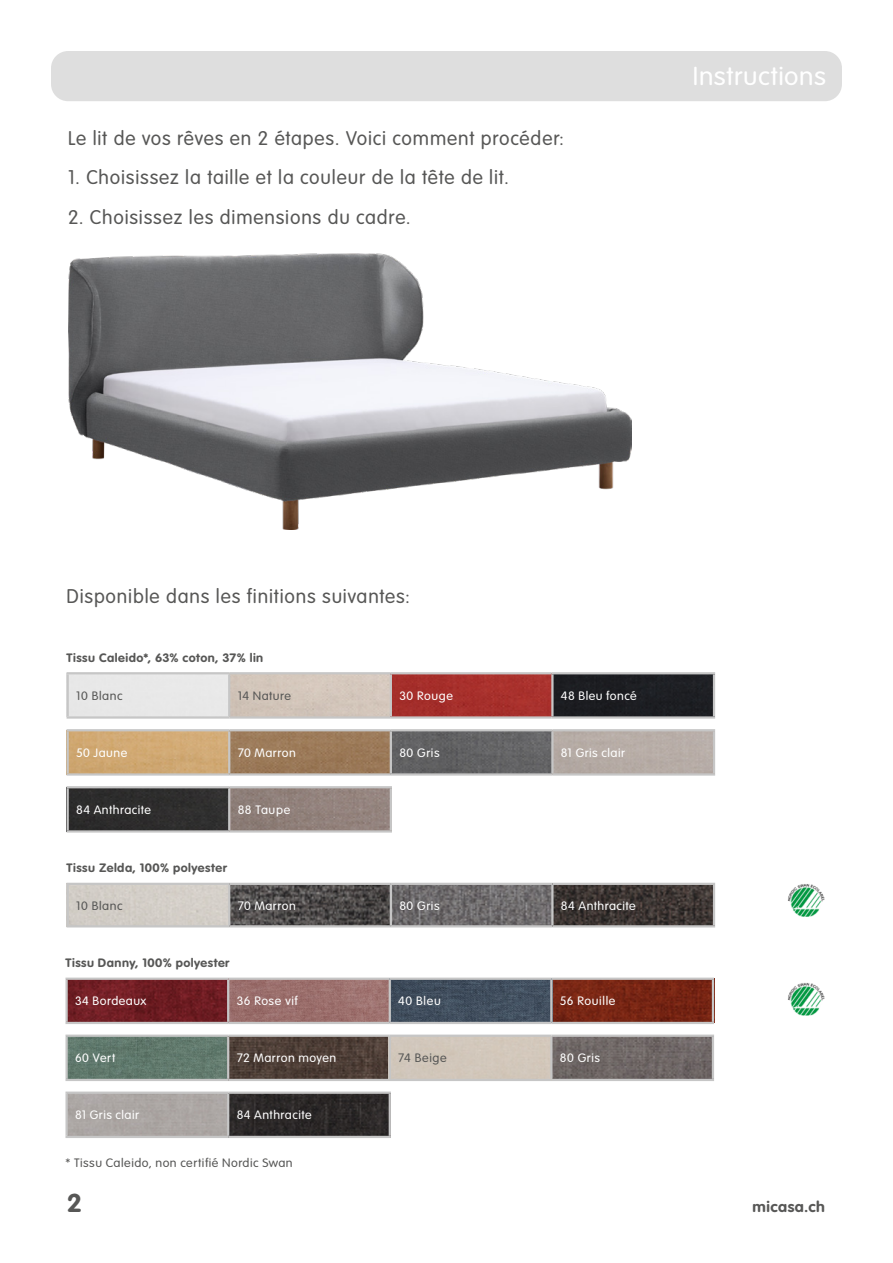
<style>
.page{position:relative;width:893px;height:1263px;background:#fff}
.page>*{position:absolute;margin:0;border:0;box-sizing:border-box;transform-origin:0 0}
.t1{font:300 25.5px "VAG Rounded Std";letter-spacing:.02em;color:#fff;scale:1.05 1}
.t2{font:700 25.5px "VAG Rounded Std";color:#575756;scale:1.05 1}
.t3{font:300 19.5px "VAG Rounded Std";letter-spacing:.04em;color:#575756}
.t4{font:700 15px "VAG Rounded Std";letter-spacing:.03em;color:#575756;scale:1.05 1}
.t5{font:300 12px "VAG Rounded Std";letter-spacing:.04em;color:#fff;scale:1.05 1}
.t6{font:700 12px "VAG Rounded Std";letter-spacing:.04em;color:#575756;scale:1.05 1}
.t7{font:300 12px "VAG Rounded Std";letter-spacing:.04em;color:#575756;scale:1.05 1}
</style>
<div class="page">
<img style="left:788px;top:884px;width:36px;height:33px">
<svg style="left:787px;top:982px;width:38px;height:37px"></svg>
<img style="left:788px;top:982px;width:36px;height:33px">
<img style="left:68px;top:253px;width:564px;height:276px">
<img style="left:68px;top:980px;width:321px;height:42px">
<img style="left:68px;top:1037px;width:159px;height:42px">
<img style="left:229px;top:1037px;width:483px;height:42px">
<img style="left:391px;top:980px;width:321px;height:42px">
<img style="left:229px;top:1094px;width:160px;height:42px">
<img style="left:69px;top:674px;width:644px;height:42px">
<img style="left:69px;top:885px;width:644px;height:40px">
<img style="left:69px;top:731px;width:644px;height:42px">
<img style="left:69px;top:788px;width:321px;height:42px">
<div style="left:51px;top:51px;width:791px;height:50px;background:#dedede;border-radius:17px"></div>
<hr style="left:67px;top:672px;width:162px;height:2px;background:#c6c6c6">
<hr style="left:229px;top:672px;width:162px;height:2px;background:#c6c6c6">
<hr style="left:391px;top:672px;width:160px;height:2px;background:#c6c6c6">
<hr style="left:390px;top:674px;width:2px;height:42px;background:#c6c6c6">
<hr style="left:67px;top:716px;width:162px;height:3px;background:#c6c6c6">
<hr style="left:229px;top:716px;width:162px;height:3px;background:#c6c6c6">
<hr style="left:391px;top:716px;width:160px;height:3px;background:#c6c6c6">
<hr style="left:228px;top:674px;width:2px;height:42px;background:#c6c6c6">
<hr style="left:551px;top:672px;width:164px;height:2px;background:#c6c6c6">
<hr style="left:551px;top:674px;width:3px;height:42px;background:#c6c6c6">
<hr style="left:713px;top:674px;width:2px;height:42px;background:#c6c6c6">
<hr style="left:551px;top:716px;width:164px;height:3px;background:#c6c6c6">
<hr style="left:67px;top:729px;width:162px;height:2px;background:#c6c6c6">
<hr style="left:229px;top:729px;width:162px;height:2px;background:#c6c6c6">
<hr style="left:228px;top:731px;width:2px;height:42px;background:#c6c6c6">
<hr style="left:391px;top:729px;width:161px;height:2px;background:#c6c6c6">
<hr style="left:552px;top:729px;width:163px;height:2px;background:#c6c6c6">
<hr style="left:551px;top:731px;width:3px;height:42px;background:#c6c6c6">
<hr style="left:67px;top:773px;width:162px;height:3px;background:#c6c6c6">
<hr style="left:229px;top:773px;width:162px;height:3px;background:#c6c6c6">
<hr style="left:391px;top:773px;width:161px;height:3px;background:#c6c6c6">
<hr style="left:552px;top:773px;width:163px;height:3px;background:#c6c6c6">
<hr style="left:390px;top:731px;width:2px;height:42px;background:#c6c6c6">
<hr style="left:713px;top:731px;width:2px;height:42px;background:#c6c6c6">
<hr style="left:67px;top:786px;width:162px;height:2px;background:#c6c6c6">
<hr style="left:229px;top:786px;width:163px;height:2px;background:#c6c6c6">
<hr style="left:228px;top:788px;width:2px;height:42px;background:#c6c6c6">
<hr style="left:67px;top:830px;width:162px;height:3px;background:#c6c6c6">
<hr style="left:229px;top:830px;width:163px;height:3px;background:#c6c6c6">
<hr style="left:390px;top:788px;width:2px;height:42px;background:#c6c6c6">
<hr style="left:67px;top:674px;width:2px;height:42px;background:#c6c6c6">
<hr style="left:67px;top:731px;width:2px;height:42px;background:#c6c6c6">
<hr style="left:67px;top:788px;width:2px;height:42px;background:#c6c6c6">
<hr style="left:67px;top:883px;width:162px;height:2px;background:#c6c6c6">
<hr style="left:67px;top:885px;width:2px;height:40px;background:#c6c6c6">
<hr style="left:229px;top:883px;width:162px;height:2px;background:#c6c6c6">
<hr style="left:391px;top:883px;width:161px;height:2px;background:#c6c6c6">
<hr style="left:552px;top:883px;width:163px;height:2px;background:#c6c6c6">
<hr style="left:713px;top:885px;width:2px;height:40px;background:#c6c6c6">
<hr style="left:67px;top:925px;width:162px;height:2px;background:#c6c6c6">
<hr style="left:229px;top:925px;width:162px;height:2px;background:#c6c6c6">
<hr style="left:391px;top:925px;width:161px;height:2px;background:#c6c6c6">
<hr style="left:552px;top:925px;width:163px;height:2px;background:#c6c6c6">
<hr style="left:228px;top:885px;width:2px;height:40px;background:#c6c6c6">
<hr style="left:390px;top:885px;width:2px;height:40px;background:#c6c6c6">
<hr style="left:551px;top:885px;width:3px;height:40px;background:#c6c6c6">
<hr style="left:65px;top:977px;width:163px;height:3px;background:#c6c6c6">
<hr style="left:228px;top:977px;width:162px;height:3px;background:#c6c6c6">
<hr style="left:227px;top:980px;width:2px;height:42px;background:#c6c6c6">
<hr style="left:390px;top:977px;width:161px;height:3px;background:#c6c6c6">
<hr style="left:389px;top:980px;width:2px;height:42px;background:#c6c6c6">
<hr style="left:551px;top:977px;width:163px;height:3px;background:#c6c6c6">
<hr style="left:550px;top:980px;width:2px;height:42px;background:#c6c6c6">
<hr style="left:65px;top:1022px;width:163px;height:2px;background:#c6c6c6">
<hr style="left:228px;top:1022px;width:162px;height:2px;background:#c6c6c6">
<hr style="left:390px;top:1022px;width:161px;height:2px;background:#c6c6c6">
<hr style="left:551px;top:1022px;width:163px;height:2px;background:#c6c6c6">
<hr style="left:65px;top:1034px;width:163px;height:3px;background:#c6c6c6">
<hr style="left:65px;top:1037px;width:3px;height:42px;background:#c6c6c6">
<hr style="left:228px;top:1034px;width:162px;height:3px;background:#c6c6c6">
<hr style="left:390px;top:1034px;width:161px;height:3px;background:#c6c6c6">
<hr style="left:389px;top:1037px;width:2px;height:42px;background:#c6c6c6">
<hr style="left:551px;top:1034px;width:163px;height:3px;background:#c6c6c6">
<hr style="left:65px;top:1079px;width:163px;height:2px;background:#c6c6c6">
<hr style="left:228px;top:1079px;width:162px;height:2px;background:#c6c6c6">
<hr style="left:390px;top:1079px;width:161px;height:2px;background:#c6c6c6">
<hr style="left:551px;top:1079px;width:163px;height:2px;background:#c6c6c6">
<hr style="left:227px;top:1094px;width:2px;height:42px;background:#c6c6c6">
<hr style="left:65px;top:980px;width:3px;height:42px;background:#c6c6c6">
<hr style="left:712px;top:980px;width:2px;height:42px;background:#c6c6c6">
<hr style="left:227px;top:1037px;width:2px;height:42px;background:#c6c6c6">
<hr style="left:550px;top:1037px;width:2px;height:42px;background:#c6c6c6">
<hr style="left:712px;top:1037px;width:2px;height:42px;background:#c6c6c6">
<hr style="left:65px;top:1091px;width:163px;height:3px;background:#c6c6c6">
<hr style="left:65px;top:1094px;width:3px;height:42px;background:#c6c6c6">
<hr style="left:228px;top:1091px;width:163px;height:3px;background:#c6c6c6">
<hr style="left:389px;top:1094px;width:2px;height:42px;background:#c6c6c6">
<hr style="left:65px;top:1136px;width:163px;height:2px;background:#c6c6c6">
<hr style="left:228px;top:1136px;width:163px;height:2px;background:#c6c6c6">
<h2 class="t3" style="left:68px;top:127px;width:498px">Le lit de vos rêves en 2 étapes. Voici comment procéder:</h2>
<h2 class="t3" style="left:68px;top:166px;width:443px">1. Choisissez la taille et la couleur de la tête de lit.</h2>
<h2 class="t3" style="left:68px;top:206px;width:344px">2. Choisissez les dimensions du cadre.</h2>
<h1 class="t1" style="left:693px;top:62px;width:128px">Instructions</h1>
<h2 class="t3" style="left:67px;top:585px;width:345px">Disponible dans les finitions suivantes:</h2>
<p class="t6" style="left:67px;top:651px;width:189px">Tissu Caleido*, 63% coton, 37% lin</p>
<p class="t7" style="left:76px;top:689px;width:46px">10 Blanc</p>
<p class="t7" style="left:238px;top:689px;width:52px">14 Nature</p>
<p class="t5" style="left:399px;top:689px;width:53px">30 Rouge</p>
<p class="t5" style="left:561px;top:689px;width:74px">48 Bleu foncé</p>
<p class="t5" style="left:76px;top:746px;width:50px">50 Jaune</p>
<p class="t5" style="left:238px;top:746px;width:57px">70 Marron</p>
<p class="t5" style="left:399px;top:746px;width:40px">80 Gris</p>
<p class="t5" style="left:561px;top:746px;width:63px">81 Gris clair</p>
<p class="t5" style="left:76px;top:803px;width:73px">84 Anthracite</p>
<p class="t5" style="left:238px;top:803px;width:51px">88 Taupe</p>
<p class="t6" style="left:67px;top:861px;width:154px">Tissu Zelda, 100% polyester</p>
<p class="t7" style="left:76px;top:899px;width:46px">10 Blanc</p>
<p class="t5" style="left:238px;top:899px;width:57px">70 Marron</p>
<p class="t5" style="left:399px;top:899px;width:40px">80 Gris</p>
<p class="t5" style="left:561px;top:899px;width:73px">84 Anthracite</p>
<p class="t6" style="left:65px;top:956px;width:158px">Tissu Danny, 100% polyester</p>
<p class="t5" style="left:75px;top:994px;width:69px">34 Bordeaux</p>
<p class="t5" style="left:237px;top:994px;width:60px">36 Rose vif</p>
<p class="t5" style="left:398px;top:994px;width:42px">40 Bleu</p>
<p class="t5" style="left:560px;top:994px;width:54px">56 Rouille</p>
<p class="t5" style="left:75px;top:1051px;width:40px">60 Vert</p>
<p class="t5" style="left:237px;top:1051px;width:96px">72 Marron moyen</p>
<p class="t7" style="left:398px;top:1051px;width:48px">74 Beige</p>
<p class="t5" style="left:560px;top:1051px;width:40px">80 Gris</p>
<p class="t5" style="left:75px;top:1108px;width:63px">81 Gris clair</p>
<p class="t5" style="left:237px;top:1108px;width:73px">84 Anthracite</p>
<p class="t7" style="left:65px;top:1156px;width:218px">* Tissu Caleido, non certifié Nordic Swan</p>
<h1 class="t2" style="left:67px;top:1188px;width:16px">2</h1>
<p class="t4" style="left:753px;top:1198px;width:70px">micasa.ch</p>
</div>
